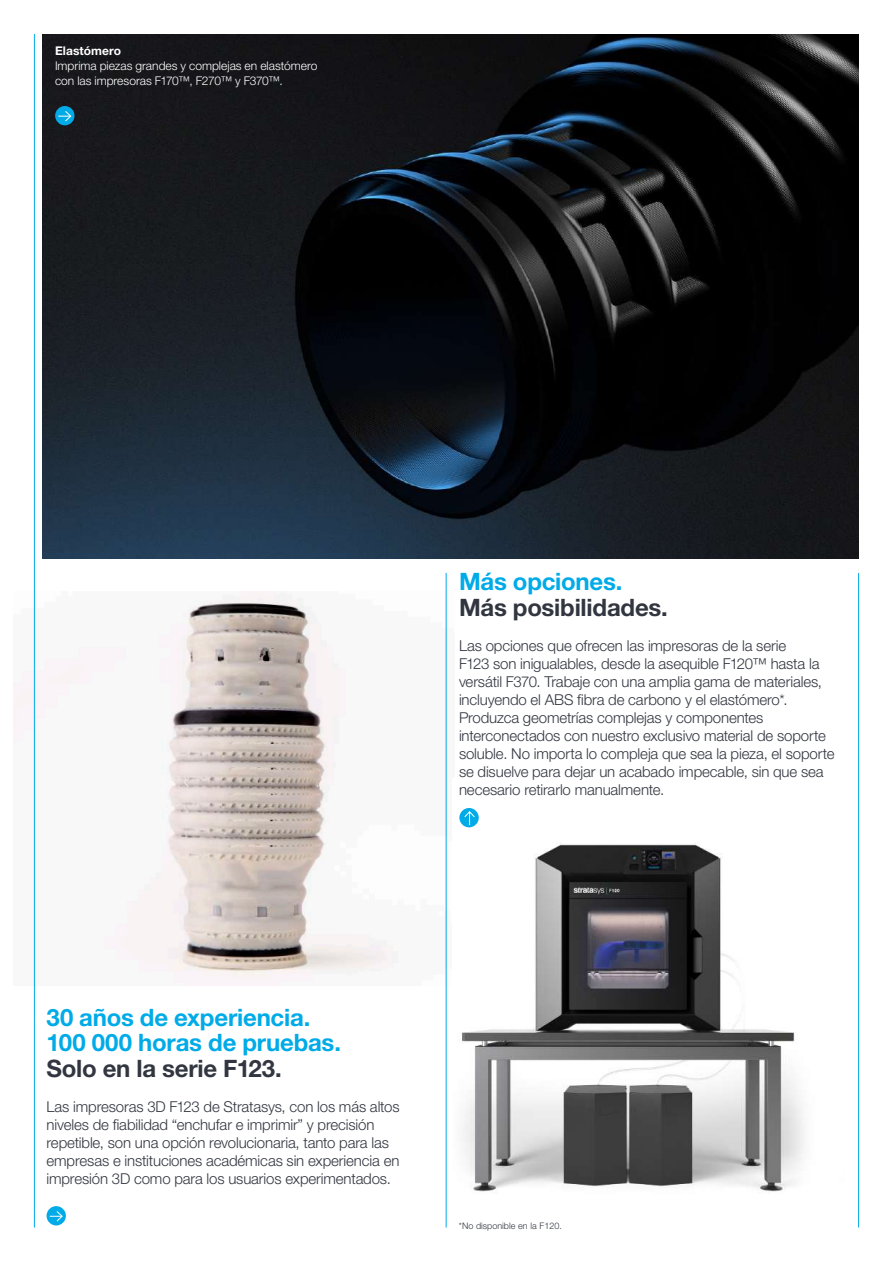
<style>
.page{position:relative;width:893px;height:1263px;background:#fff}
.page>*{position:absolute;margin:0;border:0;box-sizing:border-box;transform-origin:0 0}
.t1{font:700 24px/25.5px "Helvetica Neue LT Std";letter-spacing:-.01em;color:#00abe7}
.t2{font:700 24px "Helvetica Neue LT Std";letter-spacing:-.01em;color:#323640}
.t3{font:300 15px/18px "Helvetica Neue LT Std";letter-spacing:-.01em;color:#323640}
.t4{font:300 12px/15px "Helvetica Neue LT Std";color:#fff}
.t5{font:700 12px "Helvetica Neue LT Std";letter-spacing:.005em;color:#fff}
.t6{font:300 9px "Helvetica Neue LT Std";color:#323640}
</style>
<div class="page">
<img style="left:14px;top:592px;width:432px;height:393px">
<img style="left:42px;top:34px;width:816px;height:524px">
<div style="left:55px;top:106px;width:19px;height:19px;background:#00abe7;border-radius:50%"></div>
<svg style="left:58px;top:111px;width:14px;height:11px"></svg>
<img style="left:459px;top:808px;width:345px;height:384px">
<hr style="left:34px;top:34px;width:1px;height:1193px;background:#00abe7">
<hr style="left:446px;top:573px;width:1px;height:654px;background:#00abe7">
<div style="left:47px;top:1206px;width:19px;height:19px;background:#00abe7;border-radius:50%"></div>
<svg style="left:50px;top:1211px;width:13px;height:11px"></svg>
<div style="left:459px;top:808px;width:20px;height:19px;background:#00abe7;border-radius:50%"></div>
<svg style="left:464px;top:811px;width:11px;height:14px"></svg>
<hr style="left:858px;top:573px;width:1px;height:654px;background:#00abe7">
<p class="t5" style="left:55px;top:44px;width:68px">Elastómero</p>
<p class="t4" style="left:55px;top:58px;width:264px">Imprima piezas grandes y complejas en elastómero con las impresoras F170™, F270™ y F370™.</p>
<h1 class="t1" style="left:459px;top:568px;width:165px">Más opciones.</h1>
<h1 class="t2" style="left:459px;top:592px;width:210px">Más posibilidades.</h1>
<p class="t3" style="left:459px;top:636px;width:377px">Las opciones que ofrecen las impresoras de la serie<br>F123 son inigualables, desde la asequible F120™ hasta la versátil F370. Trabaje con una amplia gama de materiales, incluyendo el ABS fibra de carbono y el elastómero*.<br>Produzca geometrías complejas y componentes interconectados con nuestro exclusivo material de soporte soluble. No importa lo compleja que sea la pieza, el soporte se disuelve para dejar un acabado impecable, sin que sea necesario retirarlo manualmente.</p>
<h1 class="t1" style="left:47px;top:1004px;width:296px">30 años de experiencia.<br>100 000 horas de pruebas.</h1>
<h1 class="t2" style="left:47px;top:1053px;width:237px">Solo en la serie F123.</h1>
<p class="t3" style="left:47px;top:1097px;width:355px">Las impresoras 3D F123 de Stratasys, con los más altos niveles de fiabilidad “enchufar e imprimir” y precisión repetible, son una opción revolucionaria, tanto para las empresas e instituciones académicas sin experiencia en impresión 3D como para los usuarios experimentados.</p>
<p class="t6" style="left:459px;top:1220px;width:105px">*No disponible en la F120.</p>
</div>
